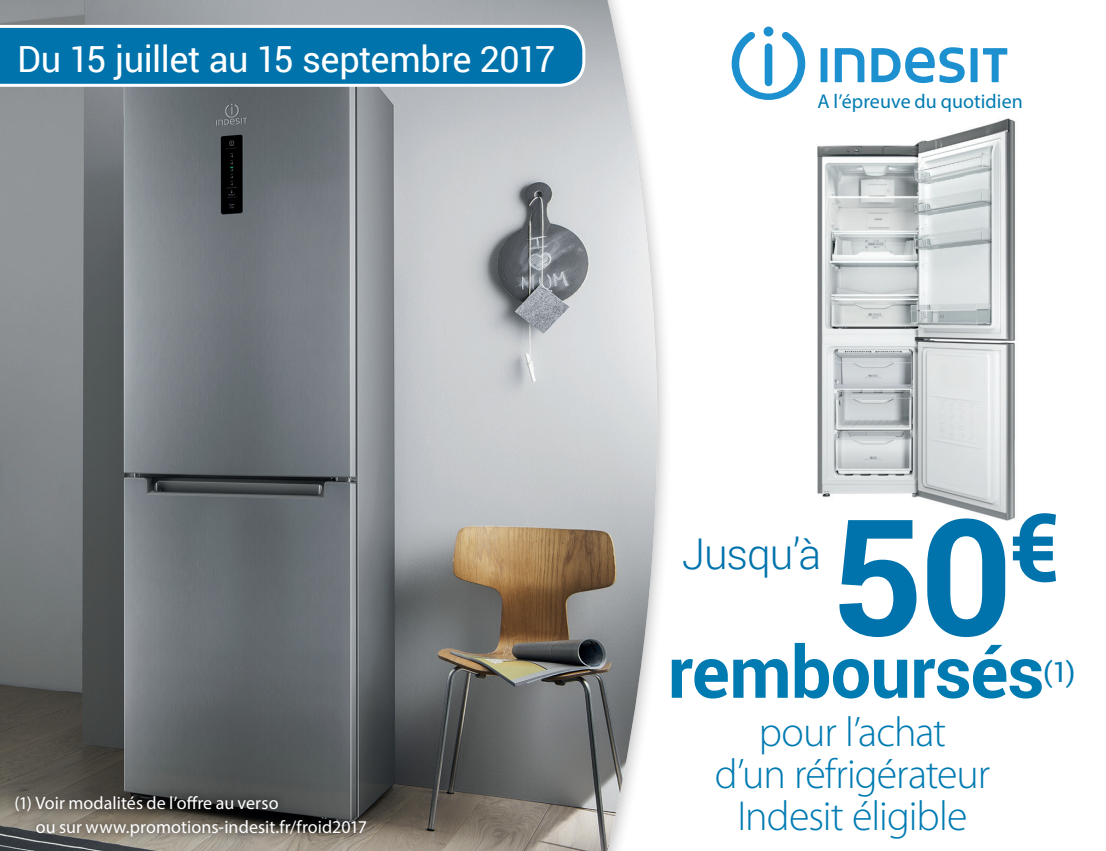
<style>
.page{position:relative;width:1106px;height:851px;background:#fff}
.page>*{position:absolute;margin:0;border:0;box-sizing:border-box;transform-origin:0 0}
.t1{font:700 162px "Roboto";color:#0073ac}
.t2{font:700 72px "Roboto";letter-spacing:-.01em;color:#007bb2}
.t3{font:300 42.3px "Roboto";letter-spacing:-.025em;color:#0073ac}
.t4{font:300 42px/42px "Myriad Pro";letter-spacing:-.02em;color:#007bb2;text-align:center}
.t5{font:36px "Roboto";letter-spacing:-.015em;color:#fff}
.t6{font:27.9px "Roboto";color:#007bb2}
.t7{font:20.1px "Myriad Pro";letter-spacing:.005em;color:#007bb2}
.t8{font:18px/24px "Myriad Pro";letter-spacing:.005em;color:#fff}
</style>
<div class="page">
<div style="left:0;top:0;width:672px;height:850px;background:#231f20;opacity:.3"></div>
<img style="left:0;top:0;width:657px;height:850px">
<svg style="left:731px;top:32px;width:74px;height:68px"></svg>
<div style="left:763px;top:27px;width:10px;height:9px;background:#1d90d0;border-radius:50%"></div>
<div style="left:820px;top:48px;width:7px;height:34px;background:#1d90d0"></div>
<svg style="left:834px;top:48px;width:30px;height:34px"></svg>
<svg style="left:871px;top:47px;width:93px;height:36px"></svg>
<div style="left:970px;top:48px;width:7px;height:34px;background:#1d90d0"></div>
<svg style="left:983px;top:48px;width:24px;height:34px"></svg>
<svg style="left:0;top:25px;width:585px;height:62px;background:#1980b3"></svg>
<div style="left:7px;top:786px;width:368px;height:58px;background:#231f20;opacity:.9"></div>
<img style="left:817px;top:119px;width:199px;height:402px">
<h3 class="t5" style="left:17px;top:34px;width:540px">Du 15 juillet au 15 septembre 2017</h3>
<p class="t7" style="left:817px;top:89px;width:207px">A l’épreuve du quotidien</p>
<p class="t8" style="left:36px;top:790px;width:333px;text-indent:-21px">(1) Voir modalités de l’offre au verso<br>ou sur www.promotions-indesit.fr/froid2017</p>
<h3 class="t3" style="left:681px;top:525px;width:141px">Jusqu’à</h3>
<h1 class="t1" style="left:830px;top:463px;width:232px">50<sup>€</sup></h1>
<h2 class="t2" style="left:668px;top:621px;width:378px">remboursés</h2>
<h3 class="t6" style="left:1043px;top:652px;width:34px">(1)</h3>
<h3 class="t4" style="left:714px;top:710px;width:277px">pour l’achat<br>d’un réfrigérateur<br>Indesit éligible</h3>
</div>
